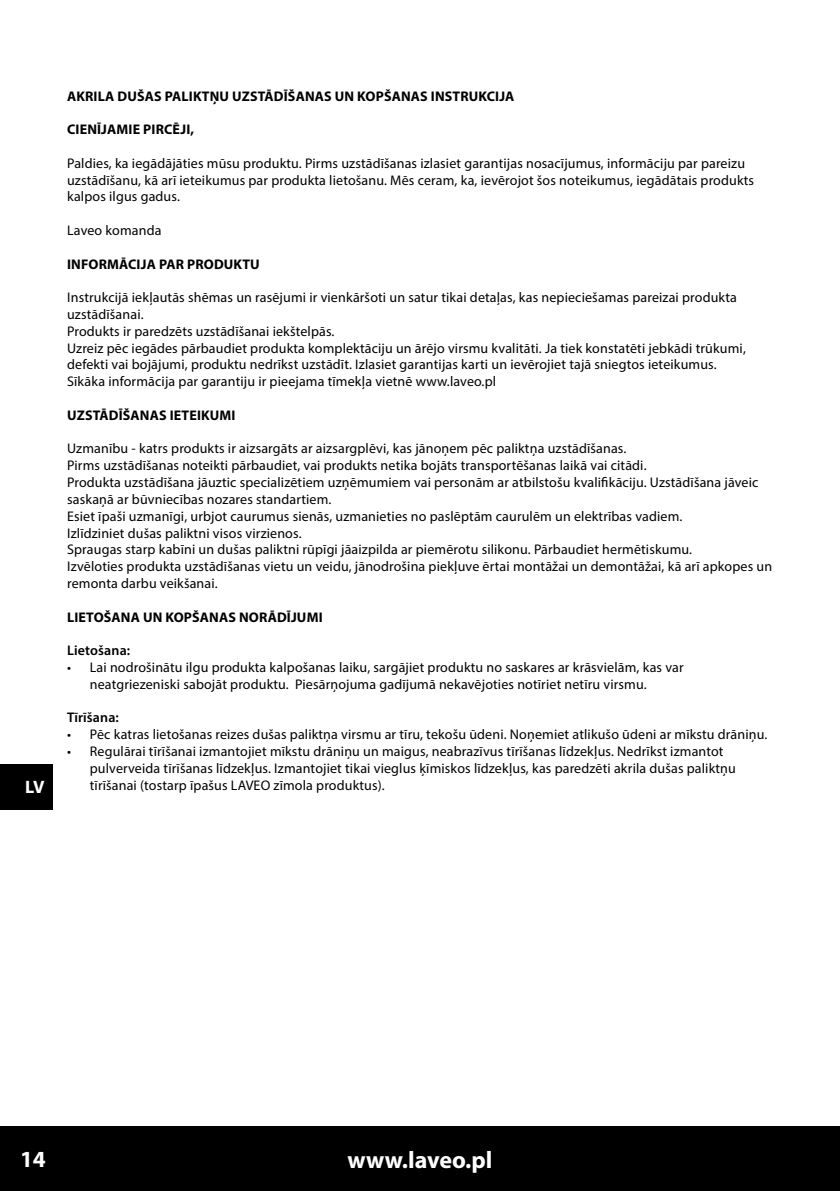
<style>
.page{position:relative;width:840px;height:1191px;background:#fff}
.page>*{position:absolute;margin:0;border:0;box-sizing:border-box;transform-origin:0 0}
.t1{font:700 24px "Myriad Pro";color:#fff}
.t2{font:700 23.2px "Myriad Pro";color:#fff}
.t3{font:700 18px "Myriad Pro";color:#fff}
.t4{font:14px/16.8px "Myriad Pro";letter-spacing:.01em;color:#000}
.t5{font:700 14px "Myriad Pro";letter-spacing:.01em;color:#000}
.t6{font:600 14px "Myriad Pro";letter-spacing:.01em;color:#000}
</style>
<div class="page">
<div style="left:0;top:1125px;width:839px;height:66px;background:#000"></div>
<div style="left:0;top:764px;width:52px;height:46px;background:#000"></div>
<p class="t3" style="left:25px;top:775px;width:21px">LV</p>
<p class="t5" style="left:67px;top:87px;width:448px">AKRILA DUŠAS PALIKTŅU UZSTĀDĪŠANAS UN KOPŠANAS INSTRUKCIJA</p>
<p class="t5" style="left:67px;top:120px;width:128px">CIENĪJAMIE PIRCĒJI,</p>
<p class="t4" style="left:67px;top:154px;width:688px">Paldies, ka iegādājāties mūsu produktu. Pirms uzstādīšanas izlasiet garantijas nosacījumus, informāciju par pareizu uzstādīšanu, kā arī ieteikumus par produkta lietošanu. Mēs ceram, ka, ievērojot šos noteikumus, iegādātais produkts kalpos ilgus gadus.</p>
<p class="t4" style="left:67px;top:222px;width:96px">Laveo komanda</p>
<p class="t5" style="left:67px;top:255px;width:194px">INFORMĀCIJA PAR PRODUKTU</p>
<p class="t4" style="left:67px;top:289px;width:680px">Instrukcijā iekļautās shēmas un rasējumi ir vienkāršoti un satur tikai detaļas, kas nepieciešamas pareizai produkta uzstādīšanai.<br>Produkts ir paredzēts uzstādīšanai iekštelpās.<br>Uzreiz pēc iegādes pārbaudiet produkta komplektāciju un ārējo virsmu kvalitāti. Ja tiek konstatēti jebkādi trūkumi, defekti vai bojājumi, produktu nedrīkst uzstādīt. Izlasiet garantijas karti un ievērojiet tajā sniegtos ieteikumus.<br>Sīkāka informācija par garantiju ir pieejama tīmekļa vietnē www.laveo.pl</p>
<p class="t5" style="left:67px;top:406px;width:170px">UZSTĀDĪŠANAS IETEIKUMI</p>
<p class="t4" style="left:67px;top:440px;width:706px">Uzmanību - katrs produkts ir aizsargāts ar aizsargplēvi, kas jānoņem pēc paliktņa uzstādīšanas.<br>Pirms uzstādīšanas noteikti pārbaudiet, vai produkts netika bojāts transportēšanas laikā vai citādi.<br>Produkta uzstādīšana jāuztic specializētiem uzņēmumiem vai personām ar atbilstošu kvalifikāciju. Uzstādīšana jāveic saskaņā ar būvniecības nozares standartiem.<br>Esiet īpaši uzmanīgi, urbjot caurumus sienās, uzmanieties no paslēptām caurulēm un elektrības vadiem.<br>Izlīdziniet dušas paliktni visos virzienos.<br>Spraugas starp kabīni un dušas paliktni rūpīgi jāaizpilda ar piemērotu silikonu. Pārbaudiet hermētiskumu.<br>Izvēloties produkta uzstādīšanas vietu un veidu, jānodrošina piekļuve ērtai montāžai un demontāžai, kā arī apkopes un remonta darbu veikšanai.</p>
<p class="t5" style="left:67px;top:607px;width:257px">LIETOŠANA UN KOPŠANAS NORĀDĪJUMI</p>
<p class="t6" style="left:67px;top:641px;width:65px">Lietošana:</p>
<p class="t4" style="left:90px;top:658px;width:595px;text-indent:-23px">• Lai nodrošinātu ilgu produkta kalpošanas laiku, sargājiet produktu no saskares ar krāsvielām, kas var neatgriezeniski sabojāt produktu. Piesārņojuma gadījumā nekavējoties notīriet netīru virsmu.</p>
<p class="t6" style="left:67px;top:708px;width:53px">Tīrīšana:</p>
<p class="t4" style="left:67px;top:726px;width:701px">• Pēc katras lietošanas reizes dušas paliktņa virsmu ar tīru, tekošu ūdeni. Noņemiet atlikušo ūdeni ar mīkstu drāniņu.</p>
<p class="t4" style="left:90px;top:742px;width:647px;text-indent:-23px">• Regulārai tīrīšanai izmantojiet mīkstu drāniņu un maigus, neabrazīvus tīrīšanas līdzekļus. Nedrīkst izmantot pulverveida tīrīšanas līdzekļus. Izmantojiet tikai vieglus ķīmiskos līdzekļus, kas paredzēti akrila dušas paliktņu tīrīšanai (tostarp īpašus LAVEO zīmola produktus).</p>
<h2 class="t2" style="left:20px;top:1144px;width:27px">14</h2>
<h1 class="t1" style="left:347px;top:1144px;width:146px">www.laveo.pl</h1>
</div>
